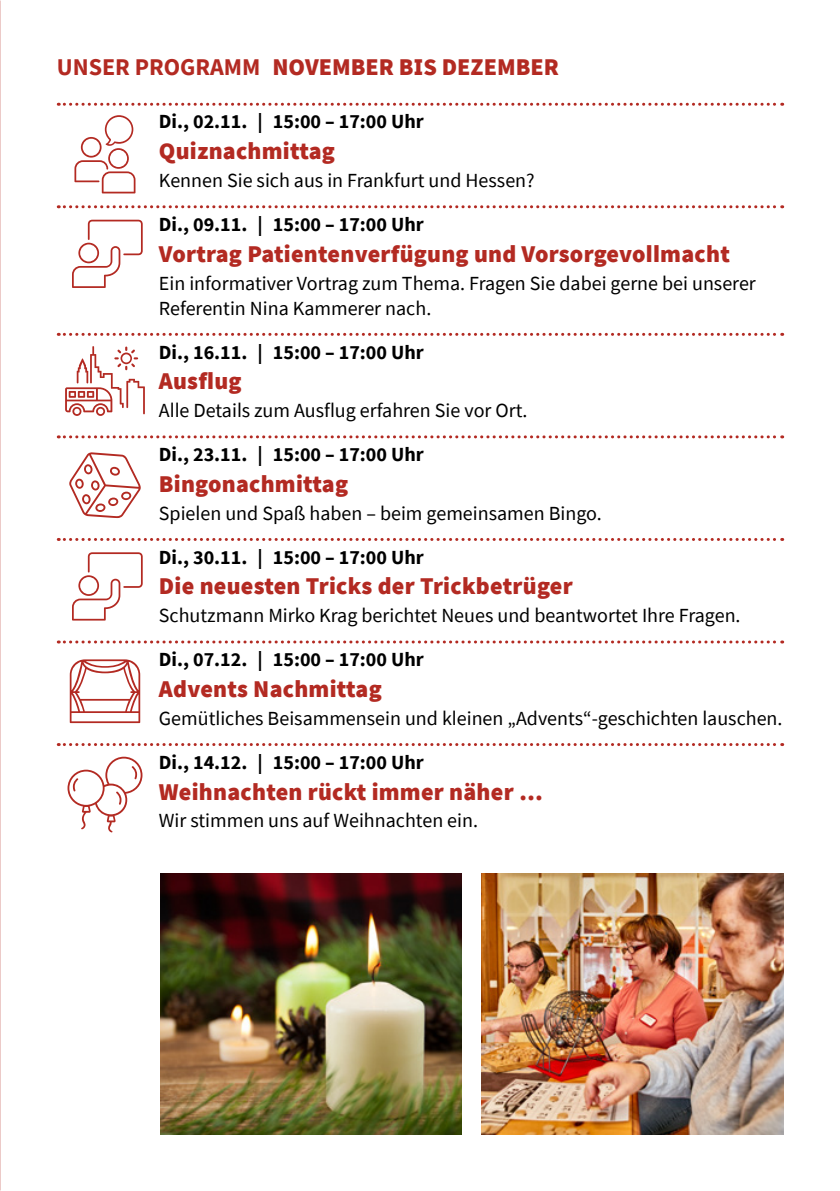
<style>
.page{position:relative;width:840px;height:1191px;background:#fff}
.page>*{position:absolute;margin:0;border:0;box-sizing:border-box;transform-origin:0 0}
.t1{font:900 24px "Source Sans Pro";letter-spacing:.01em;color:#b32a22}
.t2{font:20px/25px "Source Sans Pro";color:#000}
.t3{font:700 20px "Source Sans Pro";color:#000}
.s1{font-weight:700}
</style>
<div class="page">
<img style="left:0;top:0;width:1px;height:1191px">
<svg style="left:58px;top:103px;width:724px;height:3px"></svg>
<svg style="left:58px;top:205px;width:724px;height:3px"></svg>
<svg style="left:58px;top:333px;width:724px;height:3px"></svg>
<svg style="left:58px;top:435px;width:724px;height:3px"></svg>
<svg style="left:58px;top:538px;width:724px;height:3px"></svg>
<svg style="left:58px;top:640px;width:724px;height:3px"></svg>
<svg style="left:58px;top:743px;width:724px;height:3px"></svg>
<img style="left:160px;top:873px;width:301px;height:261px">
<img style="left:481px;top:873px;width:301px;height:261px">
<p class="t1" style="left:57px;top:50px;width:503px"><span class="s1">UNSER PROGRAMM</span> NOVEMBER BIS DEZEMBER</p>
<p class="t3" style="left:159px;top:108px;width:266px">Di., 02.11. | 15:00 – 17:00 Uhr</p>
<p class="t1" style="left:159px;top:135px;width:177px">Quiznachmittag</p>
<p class="t2" style="left:159px;top:168px;width:377px">Kennen Sie sich aus in Frankfurt und Hessen?</p>
<p class="t3" style="left:159px;top:211px;width:266px">Di., 09.11. | 15:00 – 17:00 Uhr</p>
<p class="t1" style="left:159px;top:237px;width:572px">Vortrag Patientenverfügung und Vorsorgevollmacht</p>
<p class="t2" style="left:159px;top:270px;width:598px">Ein informativer Vortrag zum Thema. Fragen Sie dabei gerne bei unserer<br>Referentin Nina Kammerer nach.</p>
<p class="t3" style="left:159px;top:338px;width:266px">Di., 16.11. | 15:00 – 17:00 Uhr</p>
<p class="t1" style="left:159px;top:365px;width:84px">Ausflug</p>
<p class="t2" style="left:159px;top:398px;width:370px">Alle Details zum Ausflug erfahren Sie vor Ort.</p>
<p class="t3" style="left:159px;top:441px;width:266px">Di., 23.11. | 15:00 – 17:00 Uhr</p>
<p class="t1" style="left:159px;top:467px;width:191px">Bingonachmittag</p>
<p class="t2" style="left:159px;top:500px;width:444px">Spielen und Spaß haben – beim gemeinsamen Bingo.</p>
<p class="t3" style="left:159px;top:543px;width:266px">Di., 30.11. | 15:00 – 17:00 Uhr</p>
<p class="t1" style="left:159px;top:570px;width:415px">Die neuesten Tricks der Trickbetrüger</p>
<p class="t2" style="left:159px;top:603px;width:583px">Schutzmann Mirko Krag berichtet Neues und beantwortet Ihre Fragen.</p>
<p class="t3" style="left:159px;top:646px;width:266px">Di., 07.12. | 15:00 – 17:00 Uhr</p>
<p class="t1" style="left:159px;top:672px;width:224px">Advents Nachmittag</p>
<p class="t2" style="left:159px;top:705px;width:624px">Gemütliches Beisammensein und kleinen „Advents“-geschichten lauschen.</p>
<p class="t3" style="left:159px;top:748px;width:266px">Di., 14.12. | 15:00 – 17:00 Uhr</p>
<p class="t1" style="left:159px;top:775px;width:385px">Weihnachten rückt immer näher …</p>
<p class="t2" style="left:159px;top:808px;width:320px">Wir stimmen uns auf Weihnachten ein.</p>
</div>
